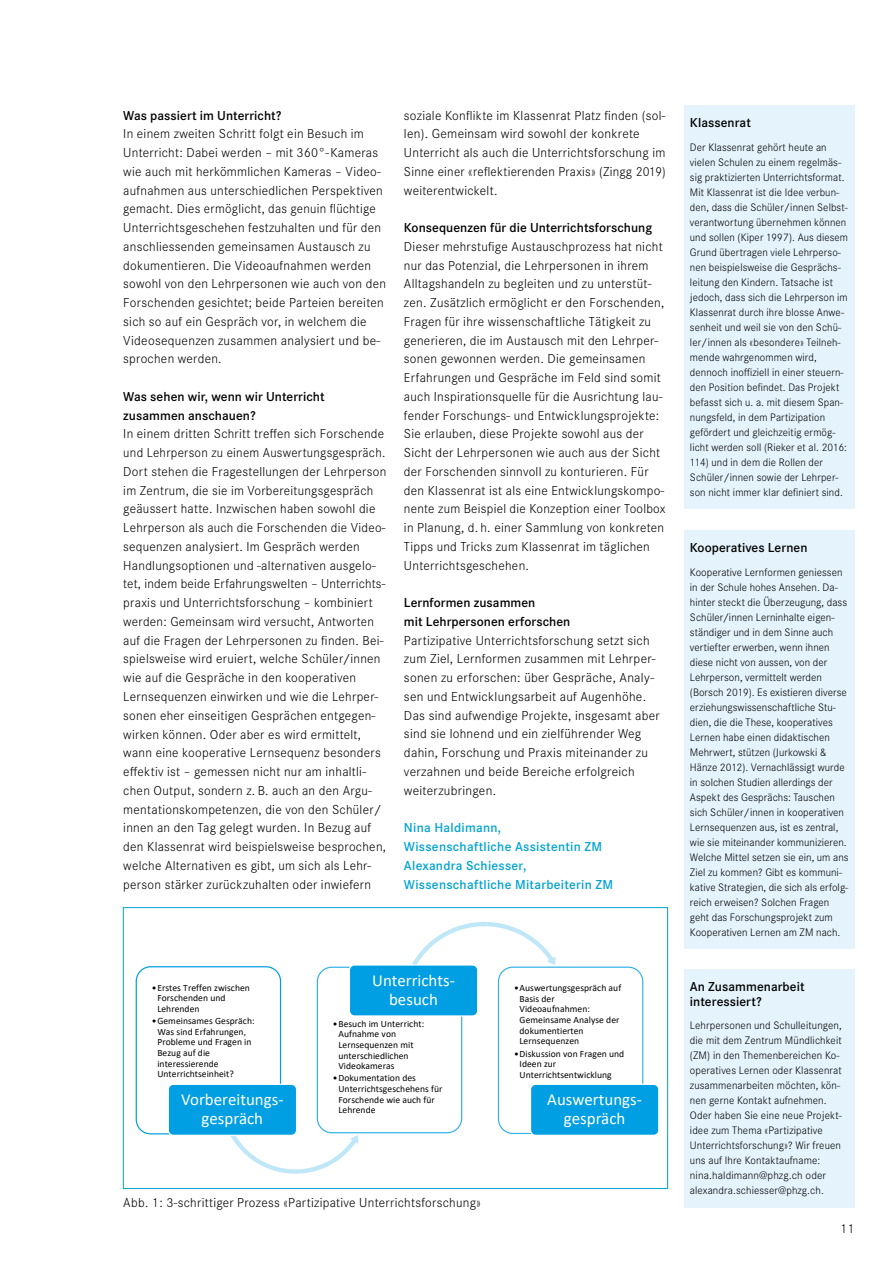
<style>
.page{position:relative;width:893px;height:1263px;background:#fff}
.page>*{position:absolute;margin:0;border:0;box-sizing:border-box;transform-origin:0 0}
.t1{font:16.8px/18.9px "Calibri";color:#fff;text-align:center}
.t2{font:300 13.5px/18.8px "Corporate S";letter-spacing:.02em;color:#000}
.t3{font:600 13.5px/18.8px "Corporate S";letter-spacing:.005em;color:#000}
.t4{font:600 13.5px/18.8px "Corporate S";letter-spacing:.02em;color:#00a3d3}
.t5{font:300 11.25px/15px "Corporate S";letter-spacing:.01em;color:#000}
.t6{font:9.6px/10.6px "Calibri";letter-spacing:.005em;color:#000}
</style>
<div class="page">
<div style="left:685px;top:105px;width:170px;height:404px;background:#e4f3fc"></div>
<div style="left:685px;top:530px;width:170px;height:418px;background:#e4f3fc"></div>
<div style="left:685px;top:969px;width:170px;height:238px;background:#e4f3fc"></div>
<div style="left:136px;top:966px;width:145px;height:168px;border:1px solid #009ee3;border-radius:14px"></div>
<svg style="left:231px;top:1135px;width:127px;height:39px"></svg>
<div style="left:168px;top:1084px;width:129px;height:51px;background:#009ee3;border-radius:5px"></div>
<div style="left:168px;top:1084px;width:129px;height:52px;border:1px solid #fff;border-radius:5px"></div>
<div style="left:317px;top:967px;width:145px;height:166px;border:1px solid #009ee3;border-radius:14px"></div>
<svg style="left:412px;top:922px;width:144px;height:43px"></svg>
<div style="left:349px;top:965px;width:129px;height:51px;background:#009ee3;border-radius:5px"></div>
<div style="left:349px;top:964px;width:129px;height:52px;border:1px solid #fff;border-radius:5px"></div>
<div style="left:498px;top:966px;width:145px;height:168px;border:1px solid #009ee3;border-radius:14px"></div>
<div style="left:531px;top:1084px;width:128px;height:51px;background:#009ee3;border-radius:5px"></div>
<div style="left:530px;top:1084px;width:129px;height:52px;border:1px solid #fff;border-radius:5px"></div>
<div style="left:123px;top:907px;width:545px;height:282px;border:1px solid #00a3d3"></div>
<p class="t3" style="left:123px;top:105px;width:160px">Was passiert im Unterricht?</p>
<p class="t2" style="left:123px;top:124px;width:264px">In einem zweiten Schritt folgt ein Besuch im Unterricht: Dabei werden – mit 360°-Kameras wie auch mit herkömmlichen Kameras – Video&shy;aufnahmen aus unterschiedlichen Perspektiven gemacht. Dies ermöglicht, das genuin flüchtige Unterrichtsgeschehen festzuhalten und für den anschliessenden gemeinsamen Austausch zu dokumentieren. Die Videoaufnahmen werden sowohl von den Lehrpersonen wie auch von den Forschenden gesichtet; beide Parteien bereiten sich so auf ein Gespräch vor, in welchem die Videosequenzen zusammen analysiert und be&shy;sprochen werden.</p>
<p class="t3" style="left:123px;top:387px;width:203px">Was sehen wir, wenn wir Unterricht zusammen anschauen?</p>
<p class="t2" style="left:123px;top:424px;width:265px">In einem dritten Schritt treffen sich Forschende und Lehrperson zu einem Auswertungsgespräch.<br>Dort stehen die Fragestellungen der Lehrperson im Zentrum, die sie im Vorbereitungsgespräch geäussert hatte. Inzwischen haben sowohl die Lehrperson als auch die Forschenden die Video&shy;sequenzen analysiert. Im Gespräch werden Handlungsoptionen und -alternativen ausgelo&shy;tet, indem beide Erfahrungswelten – Unterrichts&shy;praxis und Unterrichtsforschung – kombiniert werden: Gemeinsam wird versucht, Antworten auf die Fragen der Lehrpersonen zu finden. Bei&shy;spielsweise wird eruiert, welche Schüler/innen wie auf die Gespräche in den kooperativen Lernsequenzen einwirken und wie die Lehrper&shy;sonen eher einseitigen Gesprächen entgegen&shy;wirken können. Oder aber es wird ermittelt, wann eine kooperative Lernsequenz besonders effektiv ist – gemessen nicht nur am inhaltli&shy;chen Output, sondern z. B. auch an den Argu&shy;mentationskompetenzen, die von den Schüler/ innen an den Tag gelegt wurden. In Bezug auf den Klassenrat wird beispielsweise besprochen, welche Alternativen es gibt, um sich als Lehr&shy;person stärker zurückzuhalten oder inwiefern</p>
<p class="t2" style="left:404px;top:105px;width:263px">soziale Konflikte im Klassenrat Platz finden (sol&shy;len). Gemeinsam wird sowohl der konkrete Unterricht als auch die Unterrichtsforschung im Sinne einer «reflektierenden Praxis» (Zingg 2019) weiterentwickelt.</p>
<p class="t3" style="left:404px;top:218px;width:250px">Konsequenzen für die Unterrichtsforschung</p>
<p class="t2" style="left:404px;top:237px;width:263px">Dieser mehrstufige Austauschprozess hat nicht nur das Potenzial, die Lehrpersonen in ihrem Alltagshandeln zu begleiten und zu unterstüt&shy;zen. Zusätzlich ermöglicht er den Forschenden, Fragen für ihre wissenschaftliche Tätigkeit zu generieren, die im Austausch mit den Lehrper&shy;sonen gewonnen werden. Die gemeinsamen Erfahrungen und Gespräche im Feld sind somit auch Inspirationsquelle für die Ausrichtung lau&shy;fender Forschungs- und Entwicklungsprojekte:<br>Sie erlauben, diese Projekte sowohl aus der Sicht der Lehrpersonen wie auch aus der Sicht der Forschenden sinnvoll zu konturieren. Für den Klassenrat ist als eine Entwicklungskompo&shy;nente zum Beispiel die Konzeption einer Toolbox in Planung, d. h. einer Sammlung von konkreten Tipps und Tricks zum Klassenrat im täglichen Unterrichtsgeschehen.</p>
<p class="t3" style="left:404px;top:593px;width:168px">Lernformen zusammen<br>mit Lehrpersonen erforschen</p>
<p class="t2" style="left:404px;top:630px;width:257px">Partizipative Unterrichtsforschung setzt sich zum Ziel, Lernformen zusammen mit Lehrper&shy;sonen zu erforschen: über Gespräche, Analy&shy;sen und Entwicklungsarbeit auf Augenhöhe.<br>Das sind aufwendige Projekte, insgesamt aber sind sie lohnend und ein zielführender Weg dahin, Forschung und Praxis miteinander zu verzahnen und beide Bereiche erfolgreich weiterzubringen.</p>
<p class="t4" style="left:404px;top:818px;width:211px">Nina Haldimann,<br>Wissenschaftliche Assistentin ZM<br>Alexandra Schiesser,<br>Wissenschaftliche Mitarbeiterin ZM</p>
<p class="t6" style="left:157px;top:982px;width:94px;text-indent:-5px">•Erstes Treffen zwischen<br>Forschenden und<br>Lehrenden</p>
<p class="t6" style="left:157px;top:1015px;width:99px;text-indent:-5px">•Gemeinsames Gespräch:<br>Was sind Erfahrungen,<br>Probleme und Fragen in<br>Bezug auf die interessierende<br>Unterrichtseinheit?</p>
<p class="t1" style="left:181px;top:1089px;width:104px">Vorbereitungs&shy;gespräch</p>
<p class="t1" style="left:372px;top:970px;width:84px">Unterrichts&shy;besuch</p>
<p class="t6" style="left:520px;top:982px;width:103px;text-indent:-5px">•Auswertungsgespräch auf<br>Basis der<br>Videoaufnahmen:<br>Gemeinsame Analyse der dokumentierten<br>Lernsequenzen</p>
<p class="t6" style="left:520px;top:1048px;width:106px;text-indent:-5px">•Diskussion von Fragen und<br>Ideen zur<br>Unterrichtsentwicklung</p>
<p class="t1" style="left:547px;top:1089px;width:96px">Auswertungs&shy;gespräch</p>
<p class="t6" style="left:338px;top:1018px;width:87px;text-indent:-5px">•Besuch im Unterricht:<br>Aufnahme von<br>Lernsequenzen mit unterschiedlichen<br>Videokameras</p>
<p class="t6" style="left:338px;top:1073px;width:106px;text-indent:-5px">•Dokumentation des<br>Unterrichtsgeschehens für<br>Forschende wie auch für<br>Lehrende</p>
<p class="t2" style="left:123px;top:1193px;width:359px">Abb. 1: 3-schrittiger Prozess «Partizipative Unterrichtsforschung»</p>
<p class="t3" style="left:690px;top:113px;width:62px">Klassenrat</p>
<p class="t5" style="left:690px;top:139px;width:160px">Der Klassenrat gehört heute an vielen Schulen zu einem regelmäs&shy;sig praktizierten Unterrichtsformat.<br>Mit Klassenrat ist die Idee verbun&shy;den, dass die Schüler/innen Selbst&shy;verantwortung übernehmen können und sollen (Kiper 1997). Aus diesem Grund übertragen viele Lehrperso&shy;nen beispielsweise die Gesprächs&shy;leitung den Kindern. Tatsache ist jedoch, dass sich die Lehrperson im Klassenrat durch ihre blosse Anwe&shy;senheit und weil sie von den Schü&shy;ler/innen als «besondere» Teilneh&shy;mende wahrgenommen wird, dennoch inoffiziell in einer steuern&shy;den Position befindet. Das Projekt befasst sich u. a. mit diesem Span&shy;nungsfeld, in dem Partizipation gefördert und gleichzeitig ermög&shy;licht werden soll (Rieker et al. 2016:<br>114) und in dem die Rollen der Schüler/innen sowie der Lehrper&shy;son nicht immer klar definiert sind.</p>
<p class="t3" style="left:690px;top:538px;width:119px">Kooperatives Lernen</p>
<p class="t5" style="left:690px;top:564px;width:160px">Kooperative Lernformen geniessen in der Schule hohes Ansehen. Da&shy;hinter steckt die Überzeugung, dass Schüler/innen Lerninhalte eigen&shy;ständiger und in dem Sinne auch vertiefter erwerben, wenn ihnen diese nicht von aussen, von der Lehrperson, vermittelt werden (Borsch 2019). Es existieren diverse erziehungswissenschaftliche Stu&shy;dien, die die These, kooperatives Lernen habe einen didaktischen Mehrwert, stützen (Jurkowski &amp; Hänze 2012). Vernachlässigt wurde in solchen Studien allerdings der Aspekt des Gesprächs: Tauschen sich Schüler/innen in kooperativen Lernsequenzen aus, ist es zentral, wie sie miteinander kommunizieren.<br>Welche Mittel setzen sie ein, um ans Ziel zu kommen? Gibt es kommuni&shy;kative Strategien, die sich als erfolg&shy;reich erweisen? Solchen Fragen geht das Forschungsprojekt zum Kooperativen Lernen am ZM nach.</p>
<p class="t3" style="left:690px;top:978px;width:116px;line-height:15px">An Zusammenarbeit interessiert?</p>
<p class="t5" style="left:690px;top:1018px;width:153px">Lehrpersonen und Schulleitungen, die mit dem Zentrum Mündlichkeit (ZM) in den Themenbereichen Ko&shy;operatives Lernen oder Klassenrat zusammenarbeiten möchten, kön&shy;nen gerne Kontakt aufnehmen.<br>Oder haben Sie eine neue Projekt&shy;idee zum Thema «Partizipative<br>Unterrichtsforschung»? Wir freuen uns auf Ihre Kontaktaufname: nina.haldimann@phzg.ch oder alexandra.schiesser@phzg.ch.</p>
<p class="t2" style="left:840px;top:1219px;width:16px">11</p>
</div>
